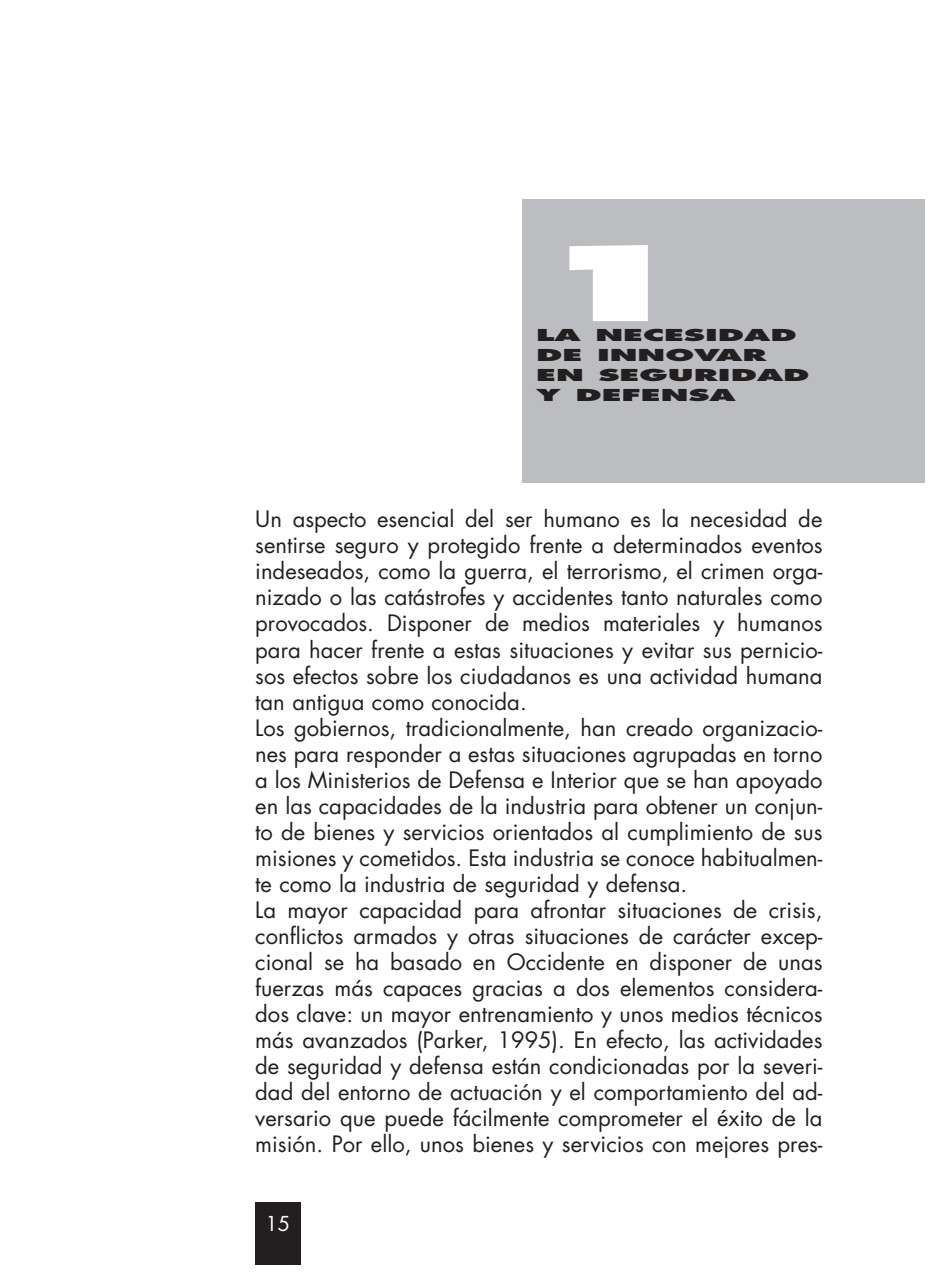
<style>
.page{position:relative;width:936px;height:1276px;background:#fff}
.page>*{position:absolute;margin:0;border:0;box-sizing:border-box;transform-origin:0 0}
.t1{font:800 101px "Futura";color:#fff;scale:2 1}
.t2{font:22px/26px "Futura";color:#231f20}
.t3{font:20px "Futura";color:#fff}
.t4{font:800 16px "Futura";color:#231f20;scale:1.99 1}
</style>
<div class="page">
<div style="left:255px;top:1202px;width:45px;height:62px;background:#231f20"></div>
<div style="left:522px;top:199px;width:402px;height:284px;background:#bcbdc0"></div>
<h1 class="t1" style="left:532px;top:219px;width:86px">1</h1>
<p class="t4" style="left:536px;top:324px;width:42px">LA NECE</p>
<p class="t4" style="left:683px;top:324px;width:21px">SID</p>
<p class="t4" style="left:744px;top:324px;width:26px">AD</p>
<p class="t4" style="left:536px;top:344px;width:12px">DEINN</p>
<p class="t4" style="left:665px;top:344px;width:52px">OVAR</p>
<p class="t4" style="left:536px;top:364px;width:9px">EN</p>
<p class="t4" style="left:598px;top:364px;width:71px">SEGURID</p>
<p class="t4" style="left:757px;top:364px;width:26px">AD</p>
<p class="t4" style="left:536px;top:384px;width:24px">Y DE</p>
<p class="t4" style="left:621px;top:384px;width:22px">FEN</p>
<p class="t4" style="left:688px;top:384px;width:25px">SA</p>
<p class="t2" style="left:255px;top:506px;width:569px">Un aspecto esencial del ser humano es la necesidad de sentirse seguro y protegido frente a determinados eventos indeseados, como la guerra, el terrorismo, el crimen orga&shy;nizado o las catástrofes y accidentes tanto naturales como provocados. Disponer de medios materiales y humanos para hacer frente a estas situaciones y evitar sus pernicio&shy;sos efectos sobre los ciudadanos es una actividad humana tan antigua como conocida.<br>Los gobiernos, tradicionalmente, han creado organizacio&shy;nes para responder a estas situaciones agrupadas en torno a los Ministerios de Defensa e Interior que se han apoyado en las capacidades de la industria para obtener un conjun&shy;to de bienes y servicios orientados al cumplimiento de sus misiones y cometidos. Esta industria se conoce habitualmen&shy;te como la industria de seguridad y defensa.<br>La mayor capacidad para afrontar situaciones de crisis, conflictos armados y otras situaciones de carácter excep&shy;cional se ha basado en Occidente en disponer de unas fuerzas más capaces gracias a dos elementos considera&shy;dos clave: un mayor entrenamiento y unos medios técnicos más avanzados (Parker, 1995). En efecto, las actividades de seguridad y defensa están condicionadas por la severi&shy;dad del entorno de actuación y el comportamiento del ad&shy;versario que puede fácilmente comprometer el éxito de la misión. Por ello, unos bienes y servicios con mejores pres-</p>
<p class="t3" style="left:265px;top:1211px;width:26px">15</p>
</div>
